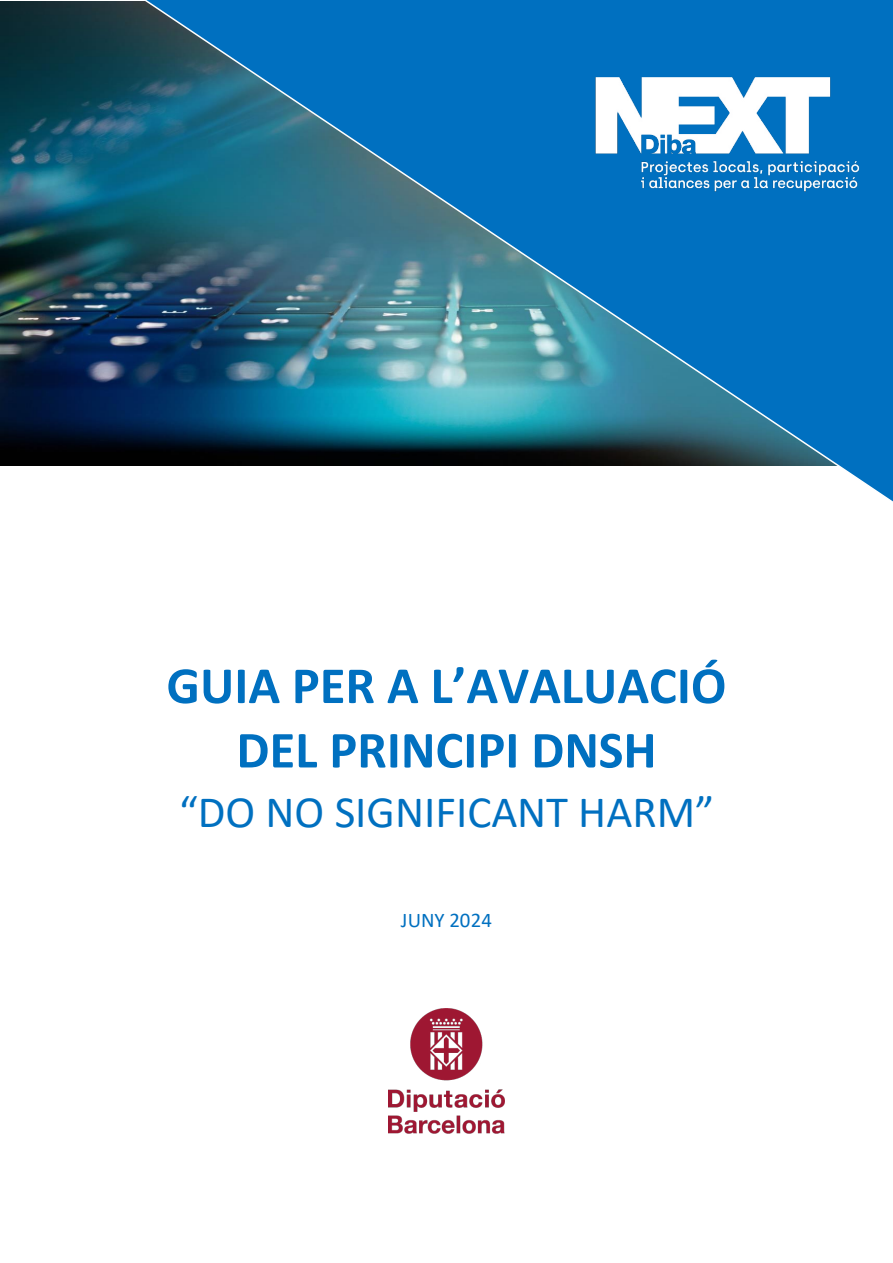
<style>
.page{position:relative;width:893px;height:1263px;background:#fff}
.page>*{position:absolute;margin:0;border:0;box-sizing:border-box;transform-origin:0 0}
.t1{font:700 52.5px/64.5px "Calibri";color:#0070c0;text-align:center}
.t2{font:45px "Calibri";color:#0070c0}
.t3{font:20.85px "Calibri";color:#0070c0}
</style>
<div class="page">
<img style="left:0;top:1px;width:128px;height:465px">
<img style="left:128px;top:0;width:765px;height:502px">
<img style="left:587px;top:74px;width:280px;height:120px">
<img style="left:388px;top:1009px;width:116px;height:124px">
<p class="t1" style="left:167px;top:653px;width:561px">GUIA PER A L’AVALUACIÓ<br>DEL PRINCIPI DNSH</p>
<p class="t2" style="left:179px;top:781px;width:537px">“DO NO SIGNIFICANT HARM”</p>
<p class="t3" style="left:401px;top:906px;width:93px">JUNY 2024</p>
</div>
